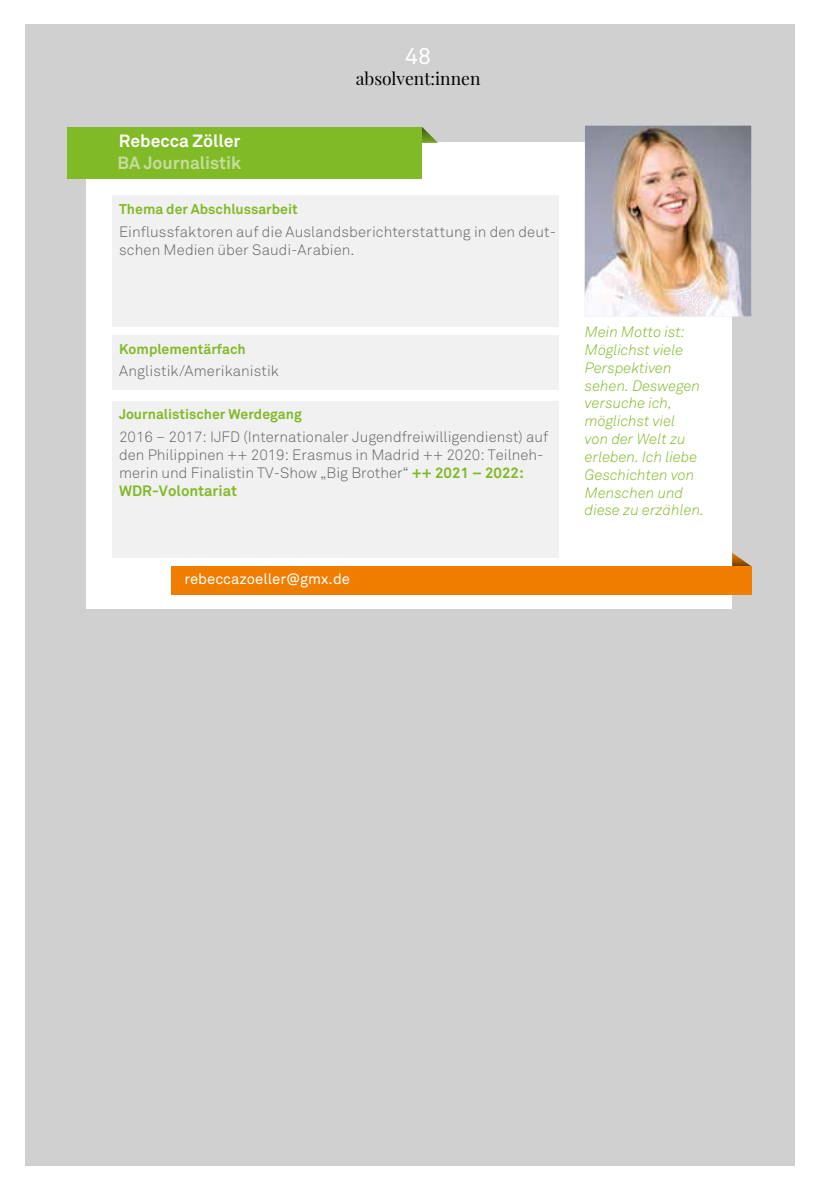
<style>
.page{position:relative;width:819px;height:1191px;background:#fff}
.page>*{position:absolute;margin:0;border:0;box-sizing:border-box;transform-origin:0 0}
.t1{font:22.75px "Akkurat Std";color:#fff}
.t2{font:17.5px "Playfair Display";color:#000}
.t3{font:700 17.5px "Akkurat Std";color:#c7dd9b}
.t4{font:700 17.5px "Akkurat Std";color:#fff}
.t5{font:300 14.88px/17.8px "Akkurat Std";color:#646363}
.t6{font:italic 300 14.88px/17.8px "Akkurat Std";color:#80ba27}
.t7{font:14.88px "Akkurat Std";color:#fff}
.t8{font:700 14px "Akkurat Std";color:#80ba27}
.s1{font-weight:700;color:#80ba27}
</style>
<div class="page">
<div style="left:25px;top:25px;width:769px;height:1141px;background:#d0d0d0"></div>
<svg style="left:732px;top:553px;width:19px;height:13px"></svg>
<div style="left:87px;top:146px;width:645px;height:462px;background:#fff"></div>
<svg style="left:422px;top:127px;width:16px;height:16px"></svg>
<img style="left:584px;top:126px;width:167px;height:190px">
<div style="left:171px;top:566px;width:580px;height:29px;background:#ef7d00"></div>
<div style="left:68px;top:127px;width:354px;height:51px;background:#80ba27"></div>
<div style="left:112px;top:196px;width:446px;height:130px;background:#f1f1f1"></div>
<div style="left:112px;top:401px;width:446px;height:157px;background:#f1f1f1"></div>
<div style="left:112px;top:335px;width:446px;height:55px;background:#f1f1f1"></div>
<p class="t4" style="left:119px;top:130px;width:123px">Rebecca Zöller</p>
<h1 class="t1" style="left:405px;top:43px;width:27px">48</h1>
<p class="t2" style="left:356px;top:68px;width:126px">absolvent:innen</p>
<p class="t3" style="left:117px;top:152px;width:125px">BA Journalistik</p>
<p class="t8" style="left:119px;top:200px;width:180px">Thema der Abschlussarbeit</p>
<p class="t5" style="left:119px;top:223px;width:438px">Einflussfaktoren auf die Auslandsberichterstattung in den deut&shy;schen Medien über Saudi-Arabien.</p>
<p class="t8" style="left:119px;top:340px;width:128px">Komplementärfach</p>
<p class="t5" style="left:119px;top:362px;width:161px">Anglistik/Amerikanistik</p>
<p class="t8" style="left:119px;top:406px;width:184px">Journalistischer Werdegang</p>
<p class="t5" style="left:119px;top:428px;width:431px">2016 – 2017: IJFD (Internationaler Jugendfreiwilligendienst) auf den Philippinen ++ 2019: Erasmus in Madrid ++ 2020: Teilneh&shy;merin und Finalistin TV-Show „Big Brother“ <span class="s1">++ 2021 – 2022:<br>WDR-Volontariat</span></p>
<p class="t7" style="left:184px;top:570px;width:167px">rebeccazoeller@gmx.de</p>
<p class="t6" style="left:585px;top:323px;width:121px">Mein Motto ist:<br>Möglichst viele<br>Perspektiven sehen. Deswegen versuche ich, möglichst viel<br>von der Welt zu erleben. Ich liebe<br>Geschichten von<br>Menschen und diese zu erzählen.</p>
</div>
